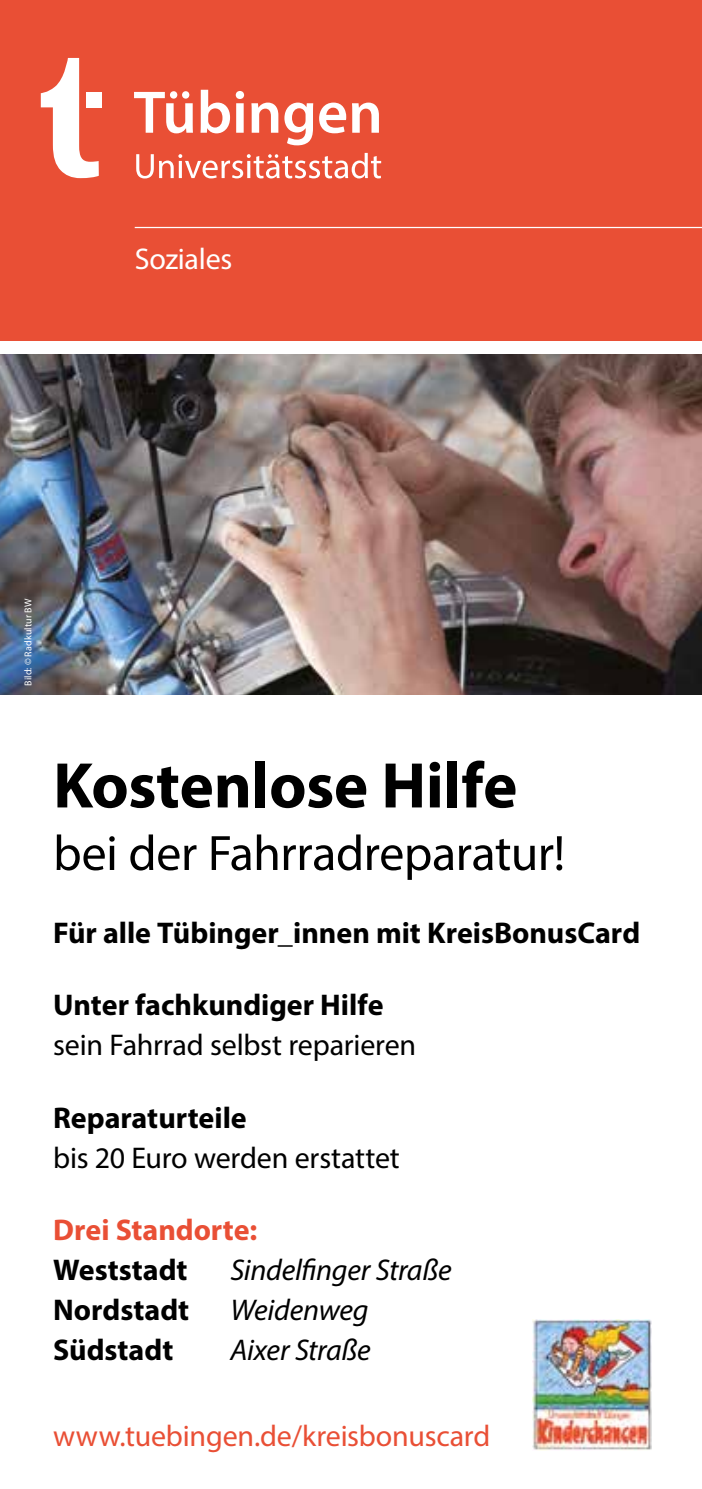
<style>
.page{position:relative;width:702px;height:1489px;background:#fff}
.page>*{position:absolute;margin:0;border:0;box-sizing:border-box;transform-origin:0 0}
.t1{font:700 65px "Myriad Pro";letter-spacing:-.005em;color:#000}
.t2{font:50px "Myriad Pro";letter-spacing:-.01em;color:#000}
.t3{font:700 30px "Myriad Pro";color:#000}
.t4{font:30px "Myriad Pro";letter-spacing:-.005em;color:#000}
.t5{font:italic 30px "Myriad Pro";letter-spacing:-.01em;color:#000}
.t6{font:30px "Myriad Pro";letter-spacing:-.005em;color:#e94f35}
.t7{font:700 30px "Myriad Pro";color:#e94f35}
.t8{font:30px "Myriad Pro";letter-spacing:-.01em;color:#fff}
.t9{font:10px "Myriad Pro";letter-spacing:.015em;color:#fff}
</style>
<div class="page">
<div style="left:0;top:0;width:702px;height:340px;background:#e94f35"></div>
<hr style="left:135px;top:227px;width:567px;height:1px;background:#fff">
<svg style="left:136px;top:153px;width:245px;height:25px"></svg>
<svg style="left:134px;top:90px;width:245px;height:55px"></svg>
<svg style="left:41px;top:58px;width:58px;height:120px"></svg>
<div style="left:87px;top:92px;width:15px;height:15px;background:#fff"></div>
<img style="left:0;top:354px;width:702px;height:340px">
<img style="left:532px;top:1319px;width:119px;height:130px">
<p class="t8" style="left:135px;top:240px;width:99px">Soziales</p>
<p class="t9" style="left:22px;top:686px;width:89px;rotate:-90deg">Bild: © Radkultur BW</p>
<h1 class="t1" style="left:53px;top:743px;width:465px">Kostenlose Hilfe</h1>
<h2 class="t2" style="left:53px;top:822px;width:513px">bei der Fahrradreparatur!</h2>
<p class="t3" style="left:53px;top:912px;width:588px">Für alle Tübinger_innen mit KreisBonusCard</p>
<p class="t3" style="left:53px;top:985px;width:332px">Unter fachkundiger Hilfe</p>
<p class="t4" style="left:53px;top:1026px;width:364px">sein Fahrrad selbst reparieren</p>
<p class="t3" style="left:53px;top:1097px;width:195px">Reparaturteile</p>
<p class="t4" style="left:53px;top:1138px;width:348px">bis 20 Euro werden erstattet</p>
<p class="t7" style="left:53px;top:1210px;width:205px">Drei Standorte:</p>
<p class="t3" style="left:53px;top:1250px;width:136px">Weststadt</p>
<p class="t5" style="left:230px;top:1251px;width:223px">Sindelfinger Straße</p>
<p class="t3" style="left:53px;top:1290px;width:137px">Nordstadt</p>
<p class="t5" style="left:230px;top:1291px;width:140px">Weidenweg</p>
<p class="t3" style="left:53px;top:1330px;width:122px">Südstadt</p>
<p class="t5" style="left:230px;top:1331px;width:142px">Aixer Straße</p>
<p class="t6" style="left:53px;top:1416px;width:438px">www.tuebingen.de/kreisbonuscard</p>
</div>
